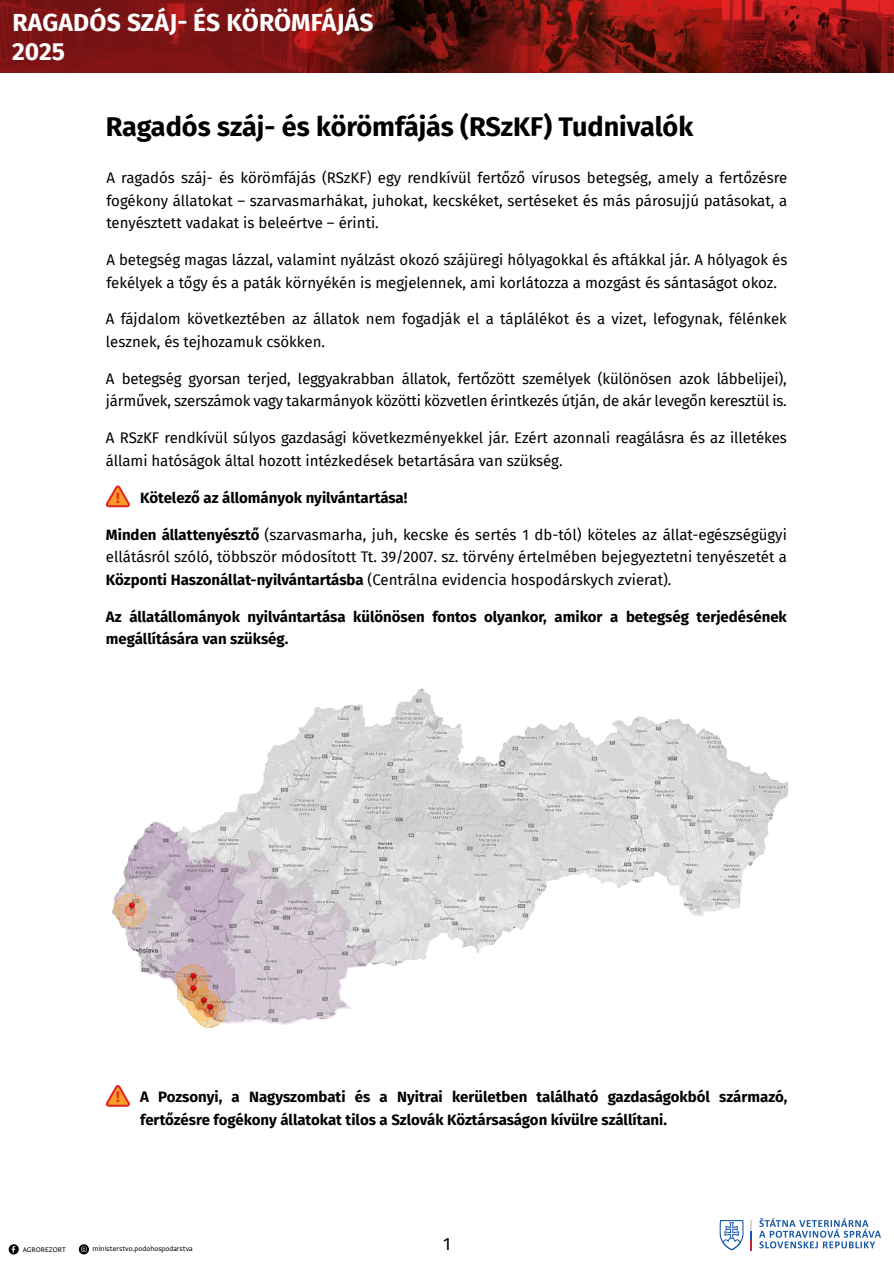
<style>
.page{position:relative;width:894px;height:1263px;background:#fff}
.page>*{position:absolute;margin:0;border:0;box-sizing:border-box;transform-origin:0 0}
.t1{font:700 27px "Fira Sans";color:#000001}
.t2{font:700 24.6px/28.7px "Fira Sans";letter-spacing:.01em;color:#fff}
.t3{font:17.7px "Fira Sans";color:#000001}
.t4{font:15px/22.5px "Fira Sans";letter-spacing:-.005em;color:#000001}
.t5{font:700 15px/22.5px "Fira Sans";color:#000001}
.t6{font:700 15px "Fira Sans";color:#e22425}
.t7{font:7.95px "Greta Sans Std";color:#000001}
.s1{font-weight:700}
</style>
<div class="page">
<svg style="left:106px;top:485px;width:24px;height:22px"></svg>
<svg style="left:106px;top:1085px;width:24px;height:22px"></svg>
<svg style="left:719px;top:1220px;width:24px;height:30px"></svg>
<svg style="left:750px;top:1220px;width:1px;height:30px"></svg>
<img style="left:721px;top:0;width:172px;height:72px">
<img style="left:575px;top:0;width:146px;height:72px">
<img style="left:0;top:0;width:575px;height:72px">
<svg style="left:9px;top:1244px;width:10px;height:10px"></svg>
<svg style="left:79px;top:1244px;width:10px;height:10px"></svg>
<img style="left:200px;top:687px;width:589px;height:341px">
<svg style="left:112px;top:821px;width:264px;height:204px"></svg>
<svg style="left:759px;top:1218px;width:121px;height:30px"></svg>
<h2 class="t2" style="left:12px;top:9px;width:363px">RAGADÓS SZÁJ- ÉS KÖRÖMFÁJÁS<br>2025</h2>
<h1 class="t1" style="left:106px;top:111px;width:589px">Ragadós száj- és körömfájás (RSzKF) Tudnivalók</h1>
<p class="t4" style="left:106px;top:167px;width:682px;text-align:justify">A ragadós száj- és körömfájás (RSzKF) egy rendkívül fertőző vírusos betegség, amely a fertőzésre fogékony állatokat – szarvasmarhákat, juhokat, kecskéket, sertéseket és más párosujjú patásokat, a tenyésztett vadakat is beleértve – érinti.</p>
<p class="t4" style="left:106px;top:249px;width:682px">A betegség magas lázzal, valamint nyálzást okozó szájüregi hólyagokkal és aftákkal jár. A hólyagok és fekélyek a tőgy és a paták környékén is megjelennek, ami korlátozza a mozgást és sántaságot okoz.</p>
<p class="t4" style="left:106px;top:308px;width:682px">A fájdalom következtében az állatok nem fogadják el a táplálékot és a vizet, lefogynak, félénkek lesznek, és tejhozamuk csökken.</p>
<p class="t4" style="left:106px;top:368px;width:682px">A betegség gyorsan terjed, leggyakrabban állatok, fertőzött személyek (különösen azok lábbelijei), járművek, szerszámok vagy takarmányok közötti közvetlen érintkezés útján, de akár levegőn keresztül is.</p>
<p class="t4" style="left:106px;top:427px;width:682px">A RSzKF rendkívül súlyos gazdasági következményekkel jár. Ezért azonnali reagálásra és az illetékes állami hatóságok által hozott intézkedések betartására van szükség.</p>
<p class="t6" style="left:116px;top:489px;width:5px">!</p>
<p class="t5" style="left:140px;top:486px;width:268px">Kötelező az állományok nyilvántartása!</p>
<p class="t4" style="left:106px;top:523px;width:682px;text-align:justify"><span class="s1">Minden állattenyésztő</span> (szarvasmarha, juh, kecske és sertés 1 db-tól) köteles az állat-egészségügyi ellátásról szóló, többször módosított Tt. 39/2007. sz. törvény értelmében bejegyeztetni tenyészetét a <span class="s1">Központi Haszonállat-nyilvántartásba</span> (Centrálna evidencia hospodárskych zvierat).</p>
<p class="t5" style="left:106px;top:605px;width:682px">Az állatállományok nyilvántartása különösen fontos olyankor, amikor a betegség terjedésének megállítására van szükség.</p>
<p class="t6" style="left:116px;top:1088px;width:5px">!</p>
<p class="t5" style="left:140px;top:1086px;width:648px">A Pozsonyi, a Nagyszombati és a Nyitrai kerületben található gazdaságokból származó, fertőzésre fogékony állatokat tilos a Szlovák Köztársaságon kívülre szállítani.</p>
<p class="t7" style="left:23px;top:1246px;width:45px">AGROREZORT</p>
<p class="t7" style="left:93px;top:1245px;width:102px">ministerstvo.podohospodarstva</p>
<p class="t3" style="left:443px;top:1234px;width:9px">1</p>
</div>
